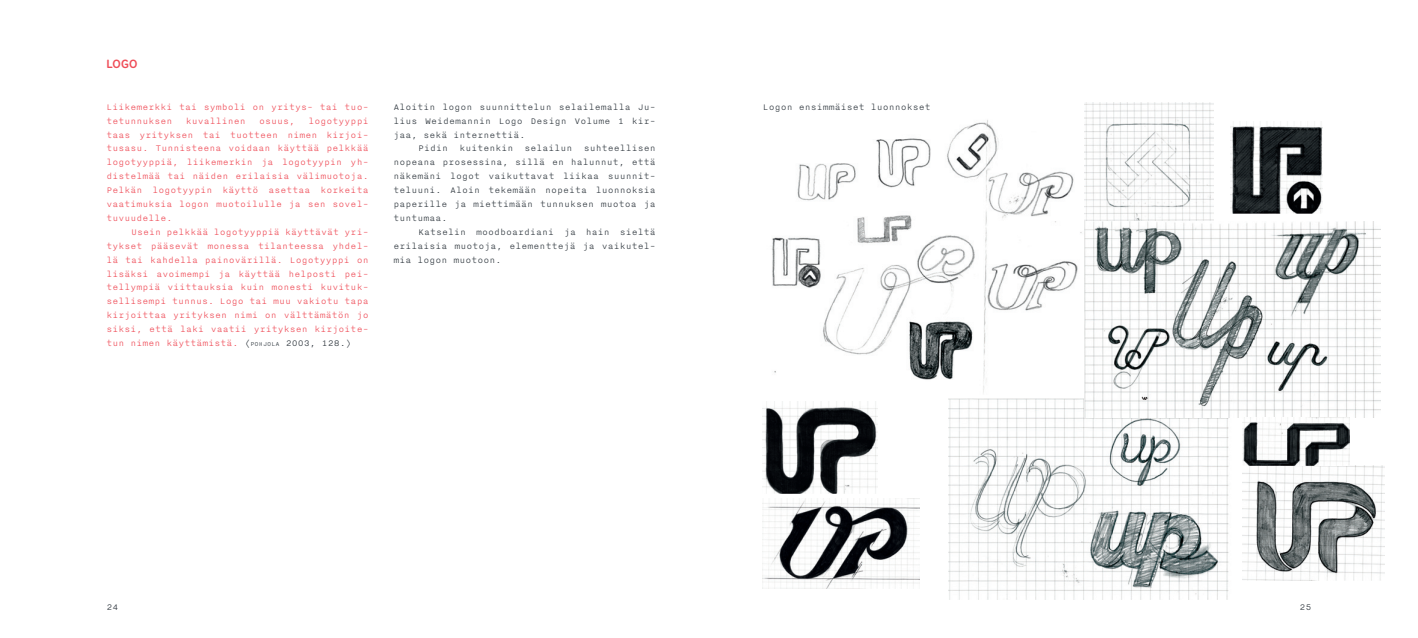
<style>
.page{position:relative;width:1418px;height:638px;background:#fff}
.page>*{position:absolute;margin:0;border:0;box-sizing:border-box;transform-origin:0 0}
.t1{font:700 condensed 12.5px "Bryant";color:#ef4d58}
.t2{font:300 10px/13.9px "Nitti";color:#ef4d58;text-align:justify}
.t3{font:300 10px/13.9px "Nitti";color:#313940;text-align:justify}
.s1{color:#313940}
.s2{font-size:7px;color:#313940}
</style>
<div class="page">
<img style="left:772px;top:120px;width:310px;height:273px">
<img style="left:948px;top:398px;width:282px;height:202px">
<img style="left:1084px;top:221px;width:296px;height:196px">
<img style="left:1084px;top:103px;width:129px;height:118px">
<img style="left:1242px;top:465px;width:142px;height:115px">
<img style="left:762px;top:499px;width:157px;height:89px">
<img style="left:1242px;top:417px;width:107px;height:48px">
<img style="left:762px;top:402px;width:115px;height:91px">
<img style="left:1230px;top:123px;width:92px;height:91px">
<p class="t1" style="left:106px;top:57px;width:33px">LOGO</p>
<p class="t2" style="left:106px;top:100px;width:264px">Liikemerkki tai symboli on yritys- tai tuo&shy;tetunnuksen</p>
<p class="t2" style="left:106px;top:113px;width:264px;text-indent:202px">logotyyppi taas yrityksen tai tuotteen nimen kirjoi&shy;tusasu. Tunnisteena voidaan käyttää pelkkää logotyyppiä, liikemerkin ja logotyypin yh&shy;distelmää tai näiden erilaisia välimuotoja.<br>Pelkän logotyypin käyttö asettaa korkeita vaatimuksia logon muotoilulle ja sen sovel&shy;tuvuudelle.</p>
<p class="t2" style="left:106px;top:225px;width:264px;text-indent:25px">Usein pelkkää logotyyppiä käyttävät yri&shy;tykset pääsevät monessa tilanteessa yhdel&shy;lä tai kahdella painovärillä. Logotyyppi on lisäksi avoimempi ja käyttää helposti pei&shy;tellympiä viittauksia kuin monesti kuvituk&shy;sellisempi tunnus. Logo tai muu vakiotu tapa kirjoittaa yrityksen nimi on välttämätön jo siksi, että laki vaatii yrityksen kirjoite&shy;tun nimen käyttämistä. <span class="s1">(</span><span class="s2">pohjola</span> <span class="s1">2003, 128.)</span></p>
<p class="t2" style="left:186px;top:113px;width:62px">kuvallinen</p>
<p class="t2" style="left:259px;top:113px;width:38px">osuus,</p>
<p class="t3" style="left:393px;top:100px;width:264px">Aloitin logon suunnittelun selailemalla Ju&shy;lius Weidemannin Logo Design Volume 1 kir&shy;jaa, sekä internettiä.</p>
<p class="t3" style="left:393px;top:141px;width:264px;text-indent:25px">Pidin kuitenkin selailun suhteellisen nopeana prosessina, sillä en halunnut, että näkemäni logot vaikuttavat liikaa suunnit&shy;teluuni. Aloin tekemään nopeita luonnoksia paperille ja miettimään tunnuksen muotoa ja tuntumaa.</p>
<p class="t3" style="left:393px;top:225px;width:264px;text-indent:25px">Katselin moodboardiani ja hain sieltä erilaisia muotoja, elementtejä ja vaikutel&shy;mia logon muotoon.</p>
<p class="t3" style="left:762px;top:100px;width:170px">Logon ensimmäiset luonnokset</p>
<p class="t3" style="left:106px;top:600px;width:14px">24</p>
<p class="t3" style="left:1299px;top:600px;width:14px">25</p>
</div>
